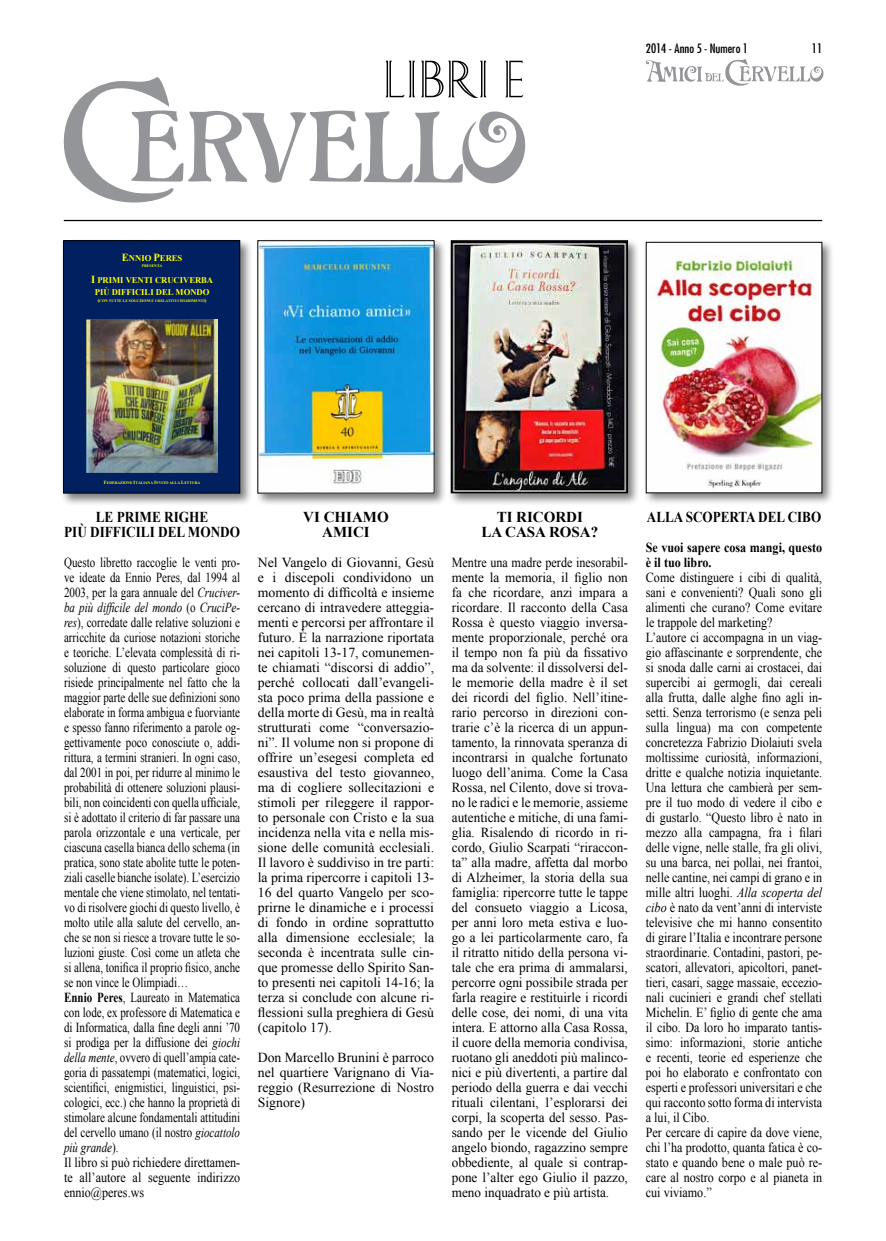
<style>
.page{position:relative;width:886px;height:1241px;background:#fff}
.page>*{position:absolute;margin:0;border:0;box-sizing:border-box;transform-origin:0 0}
.t1{font:53.5px "Delphian ATT";color:#000}
.t2{font:700 15px/14.4px "Times New Roman";color:#000}
.t3{font:700 15px/14.4px "Times New Roman";color:#000;text-align:center;scale:.88 1}
.t4{font:700 15px "Times New Roman";color:#000;scale:.87 1}
.t5{font:13.75px/15px "Times New Roman";color:#000;text-align:justify;scale:.88 1}
.t6{font:13.75px/15px "Times New Roman";color:#000;scale:.8 1}
.t7{font:13.75px/15px "Times New Roman";color:#000;text-align:justify}
.t8{font:700 13.75px/15px "Times New Roman";color:#000;scale:.88 1}
.t9{font:condensed 12.5px "Futura";color:#000}
.t10{font:700 8.75px/12.4px "Times New Roman";color:#ff0;text-align:center}
.t11{font:700 3.88px "Times New Roman";color:#ff0}
.s1{font-size:10.75px}
.s2{font-size:4.75px}
.s3{font-style:italic}
.s4{font-weight:700}
</style>
<div class="page">
<svg style="left:646px;top:59px;width:178px;height:27px"></svg>
<hr style="left:64px;top:220px;width:758px;height:1px;background:#000">
<svg style="left:63px;top:77px;width:463px;height:126px"></svg>
<div style="left:448px;top:238px;width:193px;height:268px;background:#000;opacity:.5"></div>
<img style="left:453px;top:242px;width:173px;height:249px">
<div style="left:451px;top:240px;width:177px;height:253px;border:1px solid #000"></div>
<div style="left:61px;top:238px;width:192px;height:268px;background:#000;opacity:.5"></div>
<div style="left:64px;top:241px;width:176px;height:252px;background:#002060"></div>
<img style="left:87px;top:319px;width:131px;height:154px">
<div style="left:63px;top:240px;width:177px;height:253px;border:1px solid #000"></div>
<div style="left:255px;top:238px;width:192px;height:268px;background:#000;opacity:.5"></div>
<img style="left:259px;top:242px;width:173px;height:249px">
<div style="left:643px;top:239px;width:192px;height:266px;background:#000;opacity:.5"></div>
<img style="left:648px;top:244px;width:172px;height:247px">
<p class="t10" style="left:122px;top:251px;width:62px"><span class="s1">E</span>NNIO <span class="s1">P</span>ERES</p>
<p class="t11" style="left:142px;top:263px;width:22px">PRESENTA</p>
<p class="t10" style="left:91px;top:273px;width:124px"><span class="s1">I</span> PRIMI VENTI CRUCIVERBA<br>PIÙ DIFFICILI DEL MONDO</p>
<p class="t11" style="left:98px;top:298px;width:110px"><span class="s2">(</span>CON TUTTE LE SOLUZIONI E I RELATIVI CHIARIMENTI<span class="s2">)</span></p>
<h1 class="t1" style="left:383px;top:50px;width:144px">libri e</h1>
<p class="t9" style="left:646px;top:41px;width:104px">2014 - Anno 5 - Numero 1</p>
<p class="t9" style="left:812px;top:41px;width:12px">11</p>
<p class="t11" style="left:104px;top:479px;width:98px"><span class="s2">F</span>EDERAZIONE <span class="s2">I</span>TALIANA <span class="s2">I</span>NVITO ALLA <span class="s2">L</span>ETTURA</p>
<p class="t3" style="left:64px;top:509px;width:201px">LE PRIME RIGHE<br>PIÙ DIFFICILI DEL MONDO</p>
<p class="t6" style="left:64px;top:554px;width:222px">Questo libretto raccoglie le venti pro&shy;ve ideate da Ennio Peres, dal 1994 al 2003, per la gara annuale del <span class="s3">Cruciver&shy;ba più difficile del mondo</span> (o <span class="s3">CruciPe&shy;res</span>), corredate dalle relative soluzioni e arricchite da curiose notazioni storiche e teoriche. L’elevata complessità di ri&shy;soluzione di questo particolare gioco risiede principalmente nel fatto che la maggior parte delle sue definizioni sono elaborate in forma ambigua e fuorviante e spesso fanno riferimento a parole og&shy;gettivamente poco conosciute o, addi&shy;rittura, a termini stranieri. In ogni caso, dal 2001 in poi, per ridurre al minimo le probabilità di ottenere soluzioni plausi&shy;bili, non coincidenti con quella ufficiale, si è adottato il criterio di far passare una parola orizzontale e una verticale, per ciascuna casella bianca dello schema (in pratica, sono state abolite tutte le poten&shy;ziali caselle bianche isolate). L’esercizio mentale che viene stimolato, nel tentati&shy;vo di risolvere giochi di questo livello, è molto utile alla salute del cervello, an&shy;che se non si riesce a trovare tutte le so&shy;luzioni giuste. Così come un atleta che si allena, tonifica il proprio fisico, anche se non vince le Olimpiadi…<br><span class="s4">ENNIO PERES</span>, Laureato in Matematica con lode, ex professore di Matematica e di Informatica, dalla fine degli anni ’70 si prodiga per la diffusione dei <span class="s3">giochi della mente</span>, ovvero di quell’ampia cate&shy;goria di passatempi (matematici, logici, scientifici, enigmistici, linguistici, psi&shy;cologici, ecc.) che hanno la proprietà di stimolare alcune fondamentali attitudini del cervello umano (il nostro <span class="s3">giocattolo più grande</span>).<br>Il libro si può richiedere direttamen&shy;te all’autore al seguente indirizzo ennio@peres.ws</p>
<p class="t2" style="left:303px;top:509px;width:55px;text-align:center">VI CHIAMO<br>AMICI</p>
<p class="t7" style="left:258px;top:554px;width:178px">Nel Vangelo di Giovanni, Gesù e i discepoli condividono un momento di difficoltà e insieme cercano di intravedere atteggia&shy;menti e percorsi per affrontare il futuro. È la narrazione riportata nei capitoli 13-17, comunemen&shy;te chiamati “discorsi di addio”, perché collocati dall’evangeli&shy;sta poco prima della passione e della morte di Gesù, ma in realtà strutturati come “conversazio&shy;ni”. Il volume non si propone di offrire un’esegesi completa ed esaustiva del testo giovanneo, ma di cogliere sollecitazioni e stimoli per rileggere il rappor&shy;to personale con Cristo e la sua incidenza nella vita e nella mis&shy;sione delle comunità ecclesiali.<br>Il lavoro è suddiviso in tre parti: la prima ripercorre i capitoli 13- 16 del quarto Vangelo per sco&shy;prirne le dinamiche e i processi di fondo in ordine soprattutto alla dimensione ecclesiale; la seconda è incentrata sulle cin&shy;que promesse dello Spirito San&shy;to presenti nei capitoli 14-16; la terza si conclude con alcune ri&shy;flessioni sulla preghiera di Gesù (capitolo 17).</p>
<p class="t7" style="left:258px;top:1049px;width:178px">Don Marcello Brunini è parroco nel quartiere Varignano di Via&shy;reggio (Resurrezione di Nostro Signore)</p>
<p class="t2" style="left:481px;top:509px;width:46px;text-indent:15px">TI RICORDI<br>LA CASA</p>
<p class="t2" style="left:549px;top:524px;width:12px">ROSA</p>
<p class="t2" style="left:591px;top:524px;width:9px">?</p>
<p class="t5" style="left:452px;top:554px;width:202px">Mentre una madre perde inesorabil&shy;mente la memoria, il figlio non fa che ricordare, anzi impara a ricordare. Il racconto della Casa Rossa è questo viaggio inversa&shy;mente proporzionale, perché ora il tempo non fa più da fissativo ma da solvente: il dissolversi del&shy;le memorie della madre è il set dei ricordi del figlio. Nell’itine&shy;rario percorso in direzioni con&shy;trarie c’è la ricerca di un appun&shy;tamento, la rinnovata speranza di incontrarsi in qualche fortunato luogo dell’anima. Come la Casa Rossa, nel Cilento, dove si trova&shy;no le radici e le memorie, assieme autentiche e mitiche, di una fami&shy;glia. Risalendo di ricordo in ri&shy;cordo, Giulio Scarpati “riraccon&shy;ta” alla madre, affetta dal morbo di Alzheimer, la storia della sua famiglia: ripercorre tutte le tappe del consueto viaggio a Licosa, per anni loro meta estiva e luo&shy;go a lei particolarmente caro, fa il ritratto nitido della persona vi&shy;tale che era prima di ammalarsi, percorre ogni possibile strada per farla reagire e restituirle i ricordi delle cose, dei nomi, di una vita intera. E attorno alla Casa Rossa, il cuore della memoria condivisa, ruotano gli aneddoti più malinco&shy;nici e più divertenti, a partire dal periodo della guerra e dai vecchi rituali cilentani, l’esplorarsi dei corpi, la scoperta del sesso. Pas&shy;sando per le vicende del Giulio angelo biondo, ragazzino sempre obbediente, al quale si contrap&shy;pone l’alter ego Giulio il pazzo, meno inquadrato e più artista.</p>
<p class="t4" style="left:647px;top:506px;width:56px">ALLA SCOPERTA</p>
<p class="t4" style="left:758px;top:506px;width:12px">DEL</p>
<p class="t4" style="left:788px;top:506px;width:11px">CIBO</p>
<p class="t8" style="left:646px;top:539px;width:202px">SE VUOI SAPERE COSA MANGI, QUESTO<br>È IL TUO LIBRO.</p>
<p class="t5" style="left:646px;top:569px;width:202px;text-align:left">Come distinguere i cibi di qualità, sani e convenienti? Quali sono gli alimenti che curano? Come evitare le trappole del marketing?<br>L’autore ci accompagna in un viag&shy;gio affascinante e sorprendente, che si snoda dalle carni ai crostacei, dai supercibi ai germogli, dai cereali alla frutta, dalle alghe fino agli in&shy;setti. Senza terrorismo (e senza peli sulla lingua) ma con competente concretezza Fabrizio Diolaiuti svela moltissime curiosità, informazioni, dritte e qualche notizia inquietante.<br>Una lettura che cambierà per sem&shy;pre il tuo modo di vedere il cibo e di gustarlo. “Questo libro è nato in mezzo alla campagna, fra i filari delle vigne, nelle stalle, fra gli olivi, su una barca, nei pollai, nei frantoi, nelle cantine, nei campi di grano e in mille altri luoghi. <span class="s3">Alla scoperta del cibo</span> è nato da vent’anni di interviste televisive che mi hanno consentito di girare l’Italia e incontrare persone straordinarie. Contadini, pastori, pe&shy;scatori, allevatori, apicoltori, panet&shy;tieri, casari, sagge massaie, eccezio&shy;nali cucinieri e grandi chef stellati Michelin. E’ figlio di gente che ama il cibo. Da loro ho imparato tantis&shy;simo: informazioni, storie antiche e recenti, teorie ed esperienze che poi ho elaborato e confrontato con esperti e professori universitari e che qui racconto sotto forma di intervista a lui, il Cibo.<br>Per cercare di capire da dove viene, chi l’ha prodotto, quanta fatica è co&shy;stato e quando bene o male può re&shy;care al nostro corpo e al pianeta in cui viviamo.”</p>
</div>
